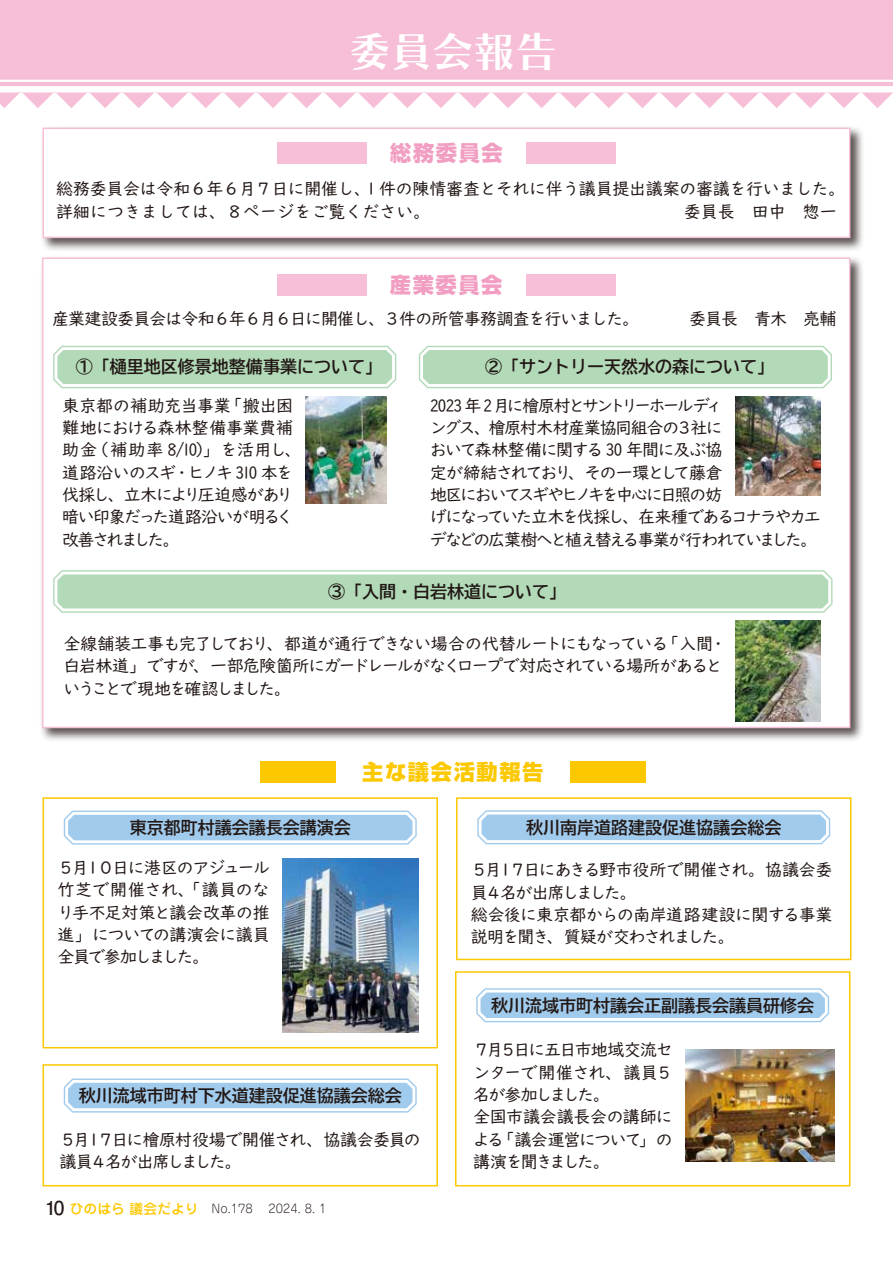
<style>
.page{position:relative;width:893px;height:1263px;background:#fff}
.page>*{position:absolute;margin:0;border:0;box-sizing:border-box;transform-origin:0 0}
.t1{font:41.4px "Chiaro Std B";color:#fff}
.t2{font:800 21.3px "Shin Go Pro";letter-spacing:.075em;color:#f19ec2}
.t3{font:800 21.3px "Shin Go Pro";letter-spacing:.075em;color:#fcc800}
.t4{font:16.95px/22.4px "UD Digi Kyokasho N R";letter-spacing:-.065em;color:#221815}
.t5{font:16.95px/22.4px "UD Digi Kyokasho N R";letter-spacing:-.115em;color:#221815}
.t6{font:16.95px "BIZ UD Gothic Bold";color:#221815}
.t7{font:16.95px/22.4px "UD Digi Kyokasho N R";letter-spacing:-.015em;color:#221815}
.t8{font:300 11.7px "Jun 101 Pro";color:#221815}
.s1{font-family:"Futo Go B101 Pro";font-weight:700;font-size:19.2px}
.s2{font-family:"Jun 34 Pro";font-weight:500;font-size:13.8px;color:#fcc800}
</style>
<div class="page">
<div style="left:40px;top:125px;width:824px;height:127px;background:#221815;opacity:.75"></div>
<div style="left:43px;top:128px;width:807px;height:110px;background:#fff;border:1px solid #f6bfd7"></div>
<div style="left:40px;top:255px;width:825px;height:487px;background:#221815;opacity:.75"></div>
<div style="left:42px;top:257px;width:808px;height:471px;background:#fff;border:1px solid #f6bfd7"></div>
<svg style="left:0;top:92px;width:893px;height:16px"></svg>
<div style="left:455px;top:971px;width:395px;height:215px;background:#fff;border:1px solid #fcc800"></div>
<div style="left:0;top:0;width:893px;height:92px;background:#f6bfd7"></div>
<hr style="left:0;top:80px;width:893px;height:2px;background:#fff">
<div style="left:0;top:86px;width:893px;height:6px;background:#fff"></div>
<div style="left:260px;top:762px;width:76px;height:21px;background:#fcc800"></div>
<div style="left:570px;top:762px;width:75px;height:21px;background:#fcc800"></div>
<div style="left:277px;top:142px;width:90px;height:21px;background:#f6bfd7"></div>
<div style="left:526px;top:142px;width:89px;height:21px;background:#f6bfd7"></div>
<div style="left:277px;top:274px;width:89px;height:21px;background:#f6bfd7"></div>
<div style="left:526px;top:274px;width:89px;height:21px;background:#f6bfd7"></div>
<div style="left:43px;top:797px;width:395px;height:251px;background:#fff;border:1px solid #fcc800"></div>
<div style="left:456px;top:797px;width:395px;height:163px;background:#fff;border:1px solid #fcc800"></div>
<svg style="left:63px;top:810px;width:354px;height:35px;background:#a7ceee"></svg>
<div style="left:65px;top:812px;width:350px;height:31px;border:3px solid #fff;border-radius:7px"></div>
<svg style="left:53px;top:345px;width:344px;height:44px;background:#b6dcbc"></svg>
<div style="left:55px;top:347px;width:340px;height:40px;border:3px solid #fff;border-radius:7px"></div>
<div style="left:418px;top:345px;width:414px;height:44px;background:#b2dab8"></div>
<div style="left:420px;top:347px;width:411px;height:40px;border:3px solid #fff;border-radius:7px"></div>
<svg style="left:53px;top:570px;width:780px;height:43px;background:#b4dbba"></svg>
<div style="left:55px;top:572px;width:776px;height:39px;border:3px solid #fff;border-radius:7px"></div>
<svg style="left:477px;top:810px;width:354px;height:35px;background:#a6ceee"></svg>
<div style="left:479px;top:812px;width:350px;height:31px;border:3px solid #fff;border-radius:7px"></div>
<img style="left:282px;top:859px;width:137px;height:173px">
<div style="left:43px;top:1064px;width:395px;height:122px;background:#fff;border:1px solid #fcc800"></div>
<svg style="left:63px;top:1078px;width:354px;height:35px;background:#a7ceee"></svg>
<div style="left:65px;top:1080px;width:350px;height:31px;border:3px solid #fff;border-radius:7px"></div>
<svg style="left:476px;top:988px;width:354px;height:35px;background:#a7ceee"></svg>
<div style="left:478px;top:990px;width:350px;height:31px;border:3px solid #fff;border-radius:7px"></div>
<img style="left:735px;top:620px;width:86px;height:102px">
<img style="left:735px;top:397px;width:86px;height:98px">
<img style="left:686px;top:1050px;width:148px;height:111px">
<img style="left:306px;top:397px;width:80px;height:107px">
<h1 class="t1" style="left:349px;top:26px;width:209px">委員会報告</h1>
<p class="t2" style="left:390px;top:136px;width:114px">総務委員会</p>
<p class="t7" style="left:56px;top:178px;width:791px">総務委員会は令和６年６月７日に開催し、１件の陳情審査とそれに伴う議員提出議案の審議を行いました。詳細につきましては、８ページをご覧ください。</p>
<p class="t4" style="left:684px;top:200px;width:155px">委員長　田中　惣一</p>
<p class="t2" style="left:390px;top:268px;width:114px">産業委員会</p>
<p class="t4" style="left:52px;top:308px;width:589px">産業建設委員会は令和６年６月６日に開催し、３件の所管事務調査を行いました。</p>
<p class="t4" style="left:689px;top:308px;width:149px">委員長　青木　亮輔</p>
<p class="t6" style="left:76px;top:359px;width:308px">①「樋里地区修景地整備事業について」</p>
<p class="t6" style="left:485px;top:359px;width:291px">②「サントリー天然水の森について」</p>
<p class="t4" style="left:62px;top:394px;width:241px">東京都の補助充当事業「搬出困難地における森林整備事業費補助金（補助率 8/10）」を活用し、道路沿いのスギ・ヒノキ 310 本を伐採し、立木により圧迫感があり暗い印象だった道路沿いが明るく改善されました。</p>
<p class="t5" style="left:430px;top:394px;width:393px">2023 年 2 月に檜原村とサントリーホールディ<br>ングス、檜原村木材産業協同組合の３社に<br>おいて森林整備に関する 30 年間に及ぶ協<br>定が締結されており、その一環として藤倉<br>地区においてスギやヒノキを中心に日照の妨<br>げになっていた立木を伐採し、在来種であるコナラやカエデなどの広葉樹へと植え替える事業が行われていました。</p>
<p class="t6" style="left:328px;top:583px;width:240px">③「入間・白岩林道について」</p>
<p class="t4" style="left:63px;top:633px;width:665px">全線舗装工事も完了しており、都道が通行できない場合の代替ルートにもなっている「入間・白岩林道」ですが、一部危険箇所にガードレールがなくロープで対応されている場所があるということで現地を確認しました。</p>
<p class="t3" style="left:362px;top:755px;width:183px">主な議会活動報告</p>
<p class="t6" style="left:130px;top:819px;width:223px">東京都町村議会議長会講演会</p>
<p class="t4" style="left:57px;top:856px;width:214px;text-align:justify">５月１０日に港区のアジュール竹芝で開催され、「議員のなり手不足対策と議会改革の推進」についての講演会に議員全員で参加しました。</p>
<p class="t6" style="left:526px;top:819px;width:257px">秋川南岸道路建設促進協議会総会</p>
<p class="t4" style="left:471px;top:859px;width:363px">５月１７日にあきる野市役所で開催され。協議会委員４名が出席しました。<br>総会後に東京都からの南岸道路建設に関する事業説明を聞き、質疑が交わされました。</p>
<p class="t6" style="left:79px;top:1087px;width:325px">秋川流域市町村下水道建設促進協議会総会</p>
<p class="t4" style="left:60px;top:1128px;width:363px">５月１７日に檜原村役場で開催され、協議会委員の議員４名が出席しました。</p>
<p class="t8" style="left:45px;top:1199px;width:283px"><span class="s1">10</span> <span class="s2">ひのはら 議会だより</span> No.178 　2024. 8. 1</p>
<p class="t6" style="left:491px;top:997px;width:325px">秋川流域市町村議会正副議長会議員研修会</p>
<p class="t4" style="left:473px;top:1039px;width:201px">７月５日に五日市地域交流センターで開催され、議員５名が参加しました。<br>全国市議会議長会の講師による「議会運営について」の講演を聞きました。</p>
</div>
